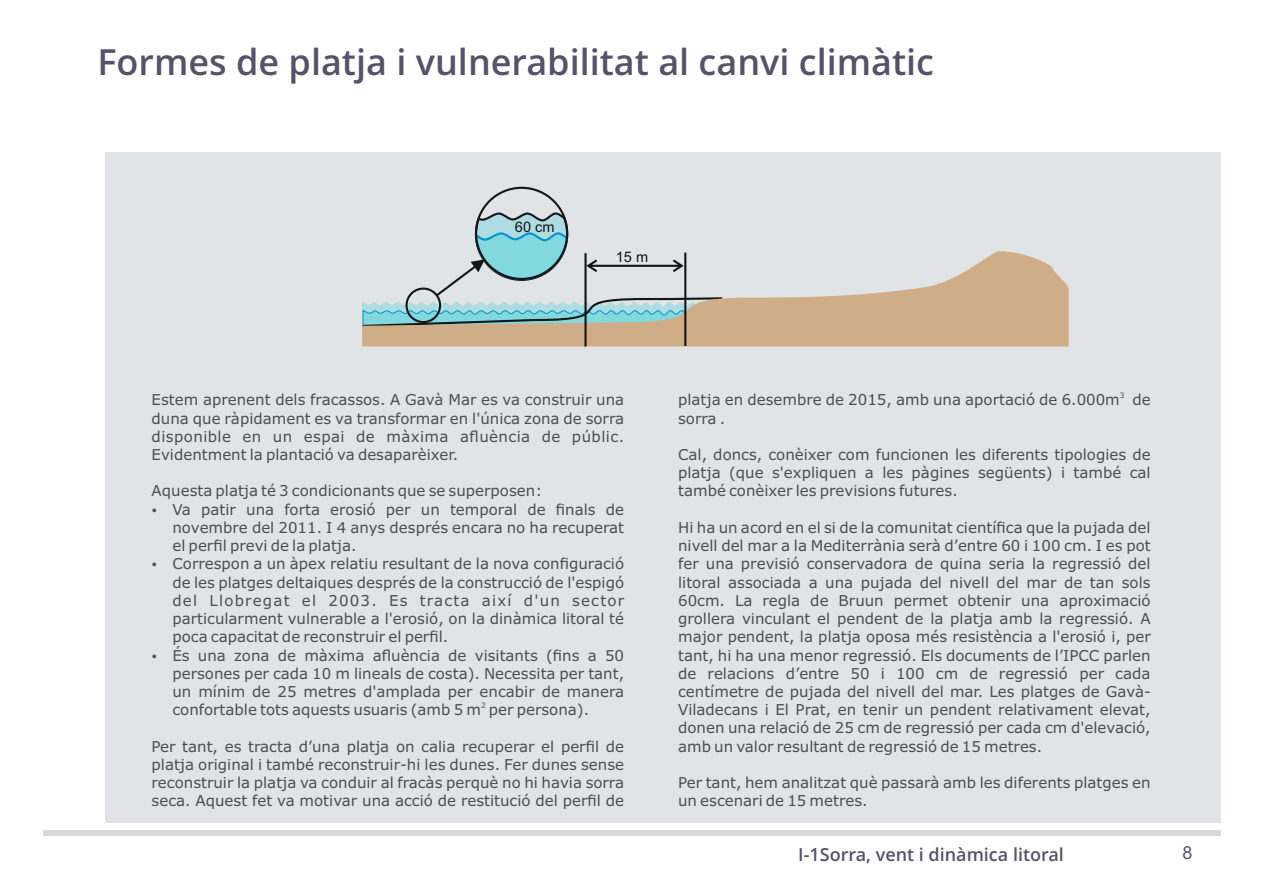
<style>
.page{position:relative;width:1263px;height:893px;background:#fff}
.page>*{position:absolute;margin:0;border:0;box-sizing:border-box;transform-origin:0 0}
.t1{font:600 36px "Open Sans";color:#57526a}
.t2{font:600 18px "Open Sans";color:#57526a}
.t3{font:18px "Arial";color:#57526a}
.t4{font:15px/18.3px "Verdana";color:#4e4e4d;text-align:justify}
.t5{font:14.55px "Arial";color:#151616}
.t6{font:7.5px "Verdana";color:#4e4e4d}
</style>
<div class="page">
<div style="left:44px;top:830px;width:1177px;height:6px;background:#d9d9da"></div>
<div style="left:106px;top:153px;width:1115px;height:670px;background:#e1e4e6"></div>
<svg style="left:362px;top:251px;width:707px;height:95px;fill:#cfad86"></svg>
<hr style="left:684px;top:253px;width:2px;height:93px;background:#151616">
<hr style="left:584px;top:253px;width:3px;height:94px;background:#151616">
<svg style="left:362px;top:211px;width:362px;height:125px"></svg>
<h1 class="t1" style="left:97px;top:48px;width:838px">Formes de platja i vulnerabilitat al canvi climàtic</h1>
<p class="t5" style="left:515px;top:221px;width:41px">60 cm</p>
<p class="t5" style="left:616px;top:251px;width:34px">15 m</p>
<p class="t4" style="left:152px;top:392px;width:474px">Estem aprenent dels fracassos. A Gavà Mar es va construir una duna que ràpidament es va transformar en l'única zona de sorra disponible en un espai de màxima afluència de públic.<br>Evidentment la plantació va desaparèixer.</p>
<p class="t4" style="left:172px;top:483px;width:453px;text-align:left;text-indent:-21px">Aquesta platja té 3 condicionants que se superposen:<br>Va patir una forta erosió per un temporal de finals de novembre del 2011. I 4 anys després encara no ha recuperat el perfil previ de la platja.<br>Correspon a un àpex relatiu resultant de la nova configuració de les platges deltaiques després de la construcció de l'espigó del Llobregat el 2003. Es tracta així d'un sector particularment vulnerable a l'erosió, on la dinàmica litoral té poca capacitat de reconstruir el perfil.<br>És una zona de màxima afluència de visitants (fins a 50 persones per cada 10 m lineals de costa). Necessita per tant, un mínim de 25 metres d'amplada per encabir de manera</p>
<p class="t6" style="left:481px;top:702px;width:6px">2</p>
<p class="t4" style="left:172px;top:702px;width:418px">confortable tots aquests usuaris (amb 5 m per persona).</p>
<p class="t4" style="left:152px;top:738px;width:474px">Per tant, es tracta d’una platja on calia recuperar el perfil de platja original i també reconstruir-hi les dunes. Fer dunes sense reconstruir la platja va conduir al fracàs perquè no hi havia sorra seca. Aquest fet va motivar una acció de restitució del perfil de</p>
<p class="t6" style="left:1120px;top:392px;width:6px">3</p>
<p class="t4" style="left:678px;top:392px;width:474px">platja en desembre de 2015, amb una aportació de 6.000m de sorra .</p>
<p class="t4" style="left:678px;top:447px;width:474px">Cal, doncs, conèixer com funcionen les diferents tipologies de platja (que s'expliquen a les pàgines següents) i també cal també conèixer les previsions futures.</p>
<p class="t4" style="left:678px;top:520px;width:474px">Hi ha un acord en el si de la comunitat científica que la pujada del nivell del mar a la Mediterrània serà d’entre 60 i 100 cm. I es pot fer una previsió conservadora de quina seria la regressió del litoral associada a una pujada del nivell del mar de tan sols 60cm. La regla de Bruun permet obtenir una aproximació grollera vinculant el pendent de la platja amb la regressió. A major pendent, la platja oposa més resistència a l'erosió i, per tant, hi ha una menor regressió. Els documents de l’IPCC parlen de relacions d’entre 50 i 100 cm de regressió per cada centímetre de pujada del nivell del mar. Les platges de Gavà-Viladecans i El Prat, en tenir un pendent relativament elevat, donen una relació de 25 cm de regressió per cada cm d'elevació, amb un valor resultant de regressió de 15 metres.</p>
<p class="t4" style="left:678px;top:775px;width:474px">Per tant, hem analitzat què passarà amb les diferents platges en un escenari de 15 metres.</p>
<p class="t2" style="left:798px;top:847px;width:267px">I-1Sorra, vent i dinàmica litoral</p>
<p class="t3" style="left:1182px;top:846px;width:12px">8</p>
</div>
